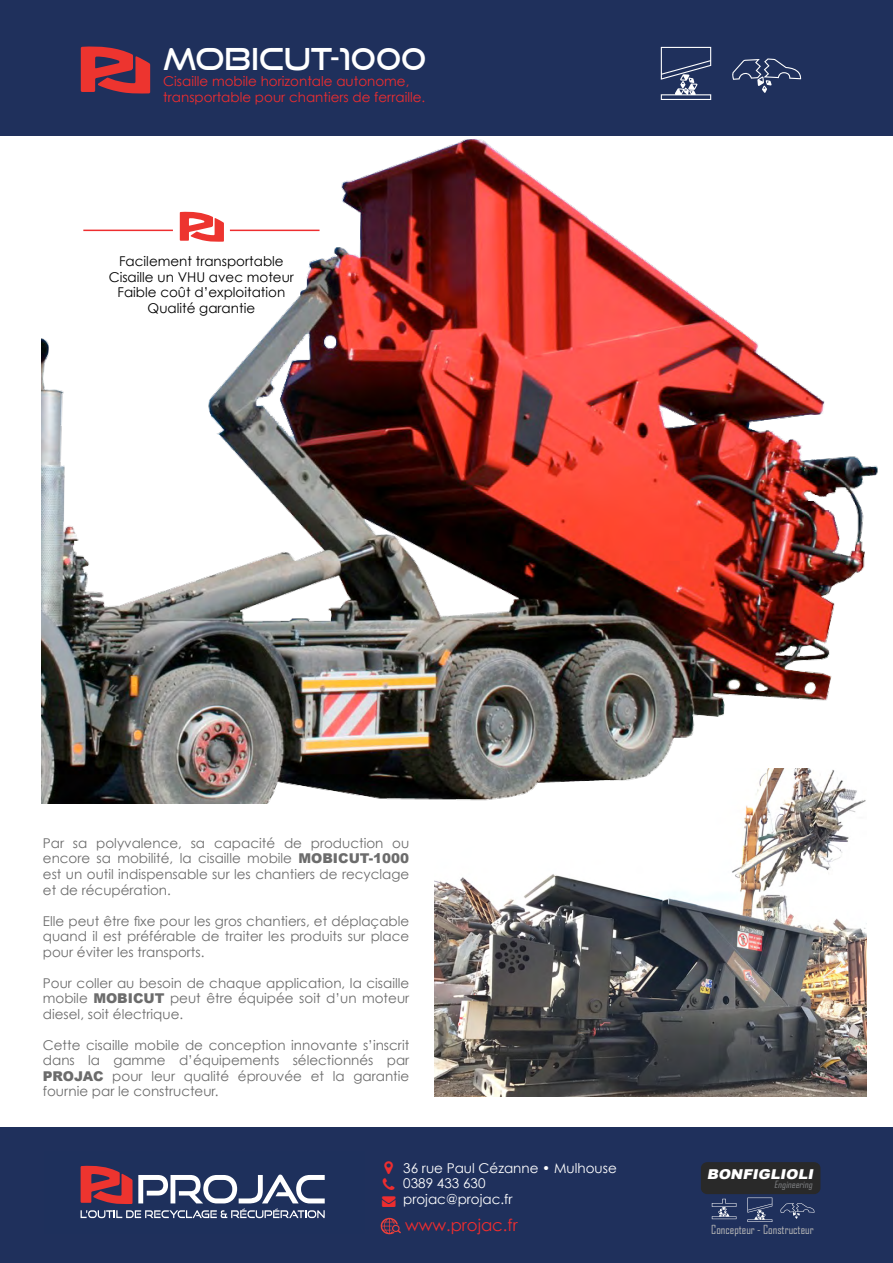
<style>
.page{position:relative;width:893px;height:1263px;background:#fff}
.page>*{position:absolute;margin:0;border:0;box-sizing:border-box;transform-origin:0 0}
.t1{font:30px "Good Times Rg";color:#fff}
.t2{font:16.5px "Century Gothic";color:#ee2d2f}
.t3{font:italic 900 13.65px "Arial";color:#fff;scale:1.08 1}
.t4{font:13.5px/15.6px "Century Gothic";color:#6c6c6c;text-align:justify}
.t5{font:13.5px/15.6px "Century Gothic";color:#000;text-align:center}
.t6{font:13.5px/15.5px "Century Gothic";color:#ee2d2f}
.t7{font:13.5px/15.5px "Century Gothic";color:#fff}
.t8{font:12px "Agency FB";color:#b5b5b5}
.t9{font:italic 9.6px "Agency FB";color:#808285;scale:1.08 1}
.s1{font-family:"Arial";font-weight:900}
</style>
<div class="page">
<div style="left:0;top:1127px;width:893px;height:136px;background:#1f305c"></div>
<div style="left:0;top:0;width:893px;height:136px;background:#1f305c"></div>
<svg style="left:81px;top:1165px;width:244px;height:53px"></svg>
<svg style="left:380px;top:1217px;width:21px;height:18px"></svg>
<svg style="left:81px;top:46px;width:69px;height:48px"></svg>
<svg style="left:712px;top:1199px;width:24px;height:20px"></svg>
<svg style="left:747px;top:1197px;width:25px;height:25px"></svg>
<svg style="left:780px;top:1203px;width:35px;height:16px"></svg>
<svg style="left:732px;top:58px;width:69px;height:35px"></svg>
<div style="left:701px;top:1162px;width:119px;height:32px;background:#292929;border-radius:6px"></div>
<svg style="left:661px;top:47px;width:50px;height:53px"></svg>
<img style="left:434px;top:804px;width:432px;height:292px">
<img style="left:41px;top:139px;width:837px;height:665px">
<h1 class="t1" style="left:163px;top:41px;width:265px">MOBICUT-1000</h1>
<p class="t6" style="left:163px;top:73px;width:263px">Cisaille mobile horizontale autonome, transportable pour chantiers de ferraille.</p>
<p class="t5" style="left:109px;top:254px;width:187px">Facilement transportable<br>Cisaille un VHU avec moteur<br>Faible coût d’exploitation<br>Qualité garantie</p>
<p class="t4" style="left:43px;top:835px;width:368px">Par sa polyvalence, sa capacité de production ou encore sa mobilité, la cisaille mobile <span class="s1">MOBICUT-1000 </span>est un outil indispensable sur les chantiers de recyclage et de récupération.</p>
<p class="t4" style="left:43px;top:913px;width:368px">Elle peut être fixe pour les gros chantiers, et déplaçable quand il est préférable de traiter les produits sur place pour éviter les transports.</p>
<p class="t4" style="left:43px;top:975px;width:368px">Pour coller au besoin de chaque application, la cisaille mobile <span class="s1">MOBICUT</span> peut être équipée soit d’un moteur diesel, soit électrique.</p>
<p class="t4" style="left:43px;top:1037px;width:368px">Cette cisaille mobile de conception innovante s’inscrit dans la gamme d’équipements sélectionnés par <span class="s1">PROJAC</span> pour leur qualité éprouvée et la garantie fournie par le constructeur.</p>
<p class="t7" style="left:403px;top:1160px;width:215px">36 rue Paul Cézanne • Mulhouse<br>0389 433 630<br>projac@projac.fr</p>
<p class="t3" style="left:707px;top:1164px;width:103px">BONFIGLIOLI</p>
<p class="t9" style="left:774px;top:1178px;width:38px">Engineering</p>
<p class="t2" style="left:405px;top:1215px;width:114px">www.projac.fr</p>
<p class="t8" style="left:711px;top:1222px;width:104px">Concepteur - Constructeur</p>
</div>
